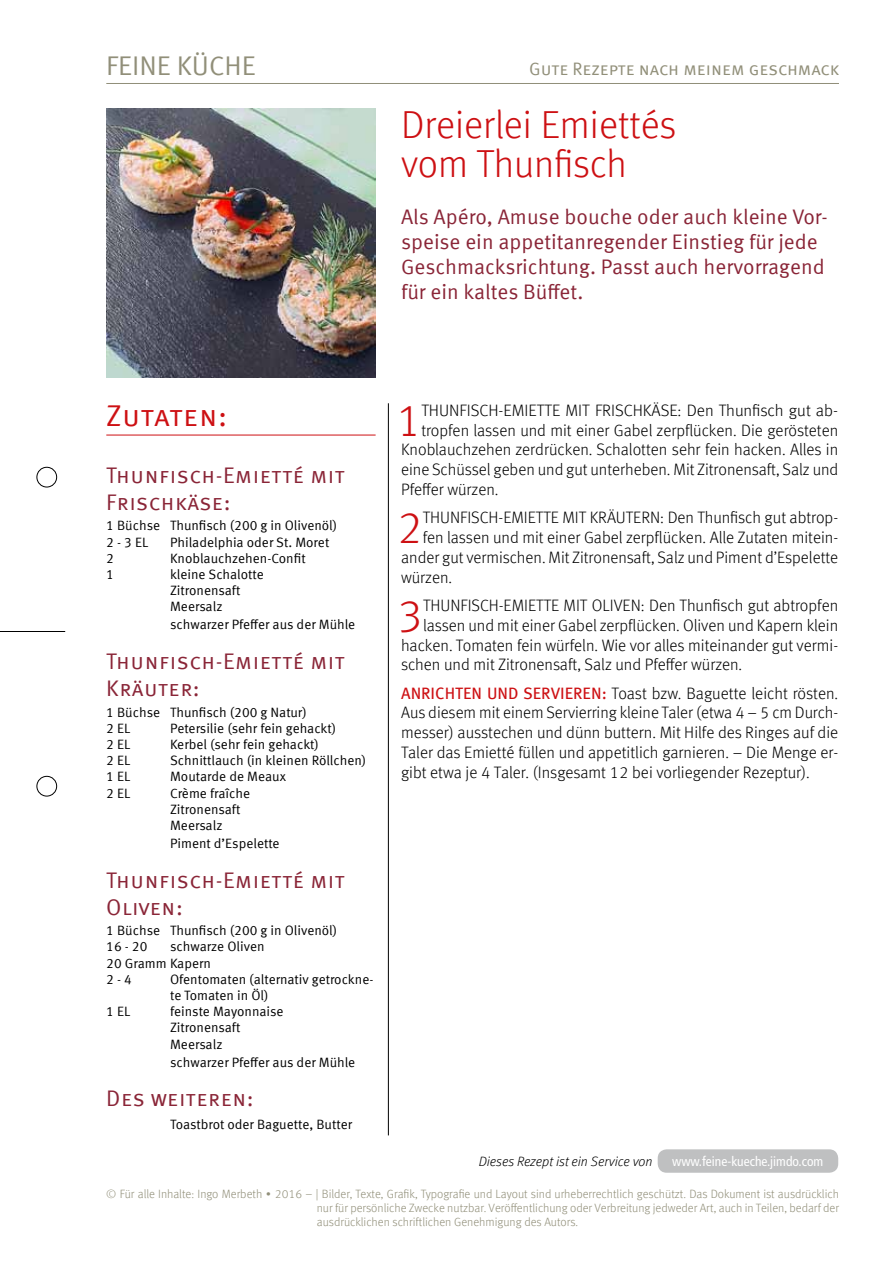
<style>
.page{position:relative;width:893px;height:1263px;background:#fff}
.page>*{position:absolute;margin:0;border:0;box-sizing:border-box;transform-origin:0 0}
.t1{font:300 45.3px "Meta Offc";color:#cd1013}
.t2{font:300 39px/39px "Meta Offc";color:#cd1013}
.t3{font:30px "Meta Sc Offc Norm";letter-spacing:.01em;color:#cd1013}
.t4{font:27px "Meta Sc Offc Norm";color:#918f79}
.t5{font:22.5px/27px "Meta Sc Offc Norm";letter-spacing:.025em;color:#8a2537}
.t6{font:21px/25.2px "Meta Offc Norm";color:#8a2537}
.t7{font:18px "Meta Sc Offc Norm";letter-spacing:-.005em;color:#918f79}
.t8{font:300 16.5px/19.8px "Meta Offc";color:#000;text-align:justify}
.t9{font:13.5px/16.2px "Meta Offc Norm";color:#000}
.t10{font:italic 300 13.5px "Meta Offc";color:#000}
.t11{font:condensed 13.5px "Frutiger LT Std";color:#fff}
.t12{font:300 12px/14.4px "Meta Offc";color:#918f79;text-align:justify}
.s1{font-weight:400;color:#cd1013}
</style>
<div class="page">
<hr style="left:106px;top:83px;width:733px;height:1px;background:#918f79">
<div style="left:37px;top:467px;width:20px;height:20px;border:1px solid #000;border-radius:50%"></div>
<div style="left:37px;top:776px;width:20px;height:20px;border:1px solid #000;border-radius:50%"></div>
<hr style="left:0;top:631px;width:65px;height:1px;background:#000">
<div style="left:658px;top:1149px;width:180px;height:24px;background:#bfc0c1;border-radius:9px"></div>
<hr style="left:388px;top:403px;width:1px;height:732px;background:#000">
<hr style="left:106px;top:435px;width:270px;height:1px;background:#cd1013">
<img style="left:106px;top:108px;width:270px;height:270px">
<h3 class="t4" style="left:106px;top:50px;width:151px">FEINE KÜCHE</h3>
<p class="t7" style="left:529px;top:58px;width:311px">Gute Rezepte nach meinem geschmack</p>
<h2 class="t2" style="left:401px;top:106px;width:277px">Dreierlei Emiettés vom Thunfisch</h2>
<p class="t6" style="left:401px;top:204px;width:428px">Als Apéro, Amuse bouche oder auch kleine Vor&shy;speise ein appetitanregender Einstieg für jede Geschmacksrichtung. Passt auch hervorragend für ein kaltes Büffet.</p>
<h3 class="t3" style="left:106px;top:398px;width:122px">Zutaten:</h3>
<h3 class="t5" style="left:106px;top:462px;width:240px">Thunfisch-Emietté mit<br>Frischkäse:</h3>
<p class="t9" style="left:106px;top:518px;width:232px">1 Büchse Thunfisch (200 g in Olivenöl)<br>2 - 3 EL</p>
<p class="t9" style="left:170px;top:534px;width:161px">Philadelphia oder St. Moret</p>
<p class="t9" style="left:106px;top:550px;width:9px">2</p>
<p class="t9" style="left:170px;top:550px;width:137px">Knoblauchzehen-Confit</p>
<p class="t9" style="left:106px;top:566px;width:9px">1</p>
<p class="t9" style="left:170px;top:566px;width:95px">kleine Schalotte<br>Zitronensaft<br>Meersalz</p>
<p class="t9" style="left:170px;top:617px;width:187px">schwarzer Pfeffer aus der Mühle</p>
<h3 class="t5" style="left:106px;top:648px;width:240px">Thunfisch-Emietté mit<br>Kräuter:</h3>
<p class="t9" style="left:106px;top:704px;width:202px">1 Büchse Thunfisch (200 g Natur)<br>2 EL</p>
<p class="t9" style="left:170px;top:720px;width:168px">Petersilie (sehr fein gehackt)</p>
<p class="t9" style="left:106px;top:736px;width:26px">2 EL</p>
<p class="t9" style="left:170px;top:736px;width:150px">Kerbel (sehr fein gehackt)</p>
<p class="t9" style="left:106px;top:753px;width:26px">2 EL</p>
<p class="t9" style="left:170px;top:753px;width:198px">Schnittlauch (in kleinen Röllchen)</p>
<p class="t9" style="left:106px;top:769px;width:26px">1 EL</p>
<p class="t9" style="left:170px;top:769px;width:117px">Moutarde de Meaux</p>
<p class="t9" style="left:106px;top:785px;width:26px">2 EL</p>
<p class="t9" style="left:170px;top:785px;width:82px">Crème fraîche<br>Zitronensaft<br>Meersalz</p>
<p class="t9" style="left:170px;top:835px;width:111px">Piment d’Espelette</p>
<h3 class="t5" style="left:106px;top:867px;width:240px">Thunfisch-Emietté mit<br>Oliven:</h3>
<p class="t9" style="left:106px;top:923px;width:232px">1 Büchse Thunfisch (200 g in Olivenöl)<br>16 - 20</p>
<p class="t9" style="left:106px;top:939px;width:160px;text-indent:64px">schwarze Oliven<br>20 Gramm Kapern<br>2 - 4</p>
<p class="t9" style="left:170px;top:971px;width:205px">Ofentomaten (alternativ getrockne&shy;te Tomaten in Öl)</p>
<p class="t9" style="left:106px;top:1004px;width:26px">1 EL</p>
<p class="t9" style="left:170px;top:1004px;width:115px">feinste Mayonnaise<br>Zitronensaft<br>Meersalz</p>
<p class="t9" style="left:170px;top:1054px;width:187px">schwarzer Pfeffer aus der Mühle</p>
<h3 class="t5" style="left:106px;top:1086px;width:149px">Des weiteren:</h3>
<p class="t9" style="left:170px;top:1116px;width:184px">Toastbrot oder Baguette, Butter</p>
<h1 class="t1" style="left:395px;top:394px;width:27px">1</h1>
<p class="t8" style="left:421px;top:400px;width:418px">THUNFISCH-EMIETTE MIT FRISCHKÄSE: Den Thunfisch gut ab-</p>
<p class="t8" style="left:421px;top:420px;width:418px">tropfen lassen und mit einer Gabel zerpflücken. Die gerösteten</p>
<p class="t8" style="left:401px;top:440px;width:439px">Knoblauchzehen zerdrücken. Schalotten sehr fein hacken. Alles in</p>
<p class="t8" style="left:401px;top:460px;width:439px">eine Schüssel geben und gut unterheben. Mit Zitronensaft, Salz und</p>
<p class="t8" style="left:401px;top:480px;width:99px">Pfeffer würzen.</p>
<h1 class="t1" style="left:397px;top:502px;width:27px">2</h1>
<p class="t8" style="left:423px;top:508px;width:417px">THUNFISCH-EMIETTE MIT KRÄUTERN: Den Thunfisch gut abtrop-</p>
<p class="t8" style="left:423px;top:528px;width:417px">fen lassen und mit einer Gabel zerpflücken. Alle Zutaten mitein-</p>
<p class="t8" style="left:401px;top:548px;width:439px">ander gut vermischen. Mit Zitronensaft, Salz und Piment d’Espelette</p>
<p class="t8" style="left:401px;top:567px;width:53px">würzen.</p>
<h1 class="t1" style="left:397px;top:589px;width:27px">3</h1>
<p class="t8" style="left:423px;top:596px;width:417px">THUNFISCH-EMIETTE MIT OLIVEN: Den Thunfisch gut abtropfen</p>
<p class="t8" style="left:423px;top:616px;width:417px">lassen und mit einer Gabel zerpflücken. Oliven und Kapern klein</p>
<p class="t8" style="left:401px;top:635px;width:439px">hacken. Tomaten fein würfeln. Wie vor alles miteinander gut vermi-</p>
<p class="t8" style="left:401px;top:655px;width:343px">schen und mit Zitronensaft, Salz und Pfeffer würzen.</p>
<p class="t8" style="left:401px;top:683px;width:439px"><span class="s1">ANRICHTEN UND SERVIEREN:</span> Toast bzw. Baguette leicht rösten.<br>Aus diesem mit einem Servierring kleine Taler (etwa 4 – 5 cm Durch&shy;messer) ausstechen und dünn buttern. Mit Hilfe des Ringes auf die Taler das Emietté füllen und appetitlich garnieren. – Die Menge er&shy;gibt etwa je 4 Taler. (Insgesamt 12 bei vorliegender Rezeptur).</p>
<p class="t10" style="left:479px;top:1154px;width:175px">Dieses Rezept ist ein Service von</p>
<p class="t11" style="left:672px;top:1153px;width:153px">www.feine-kueche.jimdo.com</p>
<p class="t12" style="left:317px;top:1186px;width:524px;text-indent:-210px">© Für alle Inhalte: Ingo Merbeth ∙ 2016 – | Bilder, Texte, Grafik, Typografie und Layout sind urheberrechtlich geschützt. Das Dokument ist ausdrücklich nur für persönliche Zwecke nutzbar. Veröffentlichung oder Verbreitung jedweder Art, auch in Teilen, bedarf der ausdrücklichen schriftlichen Genehmigung des Autors.</p>
</div>
